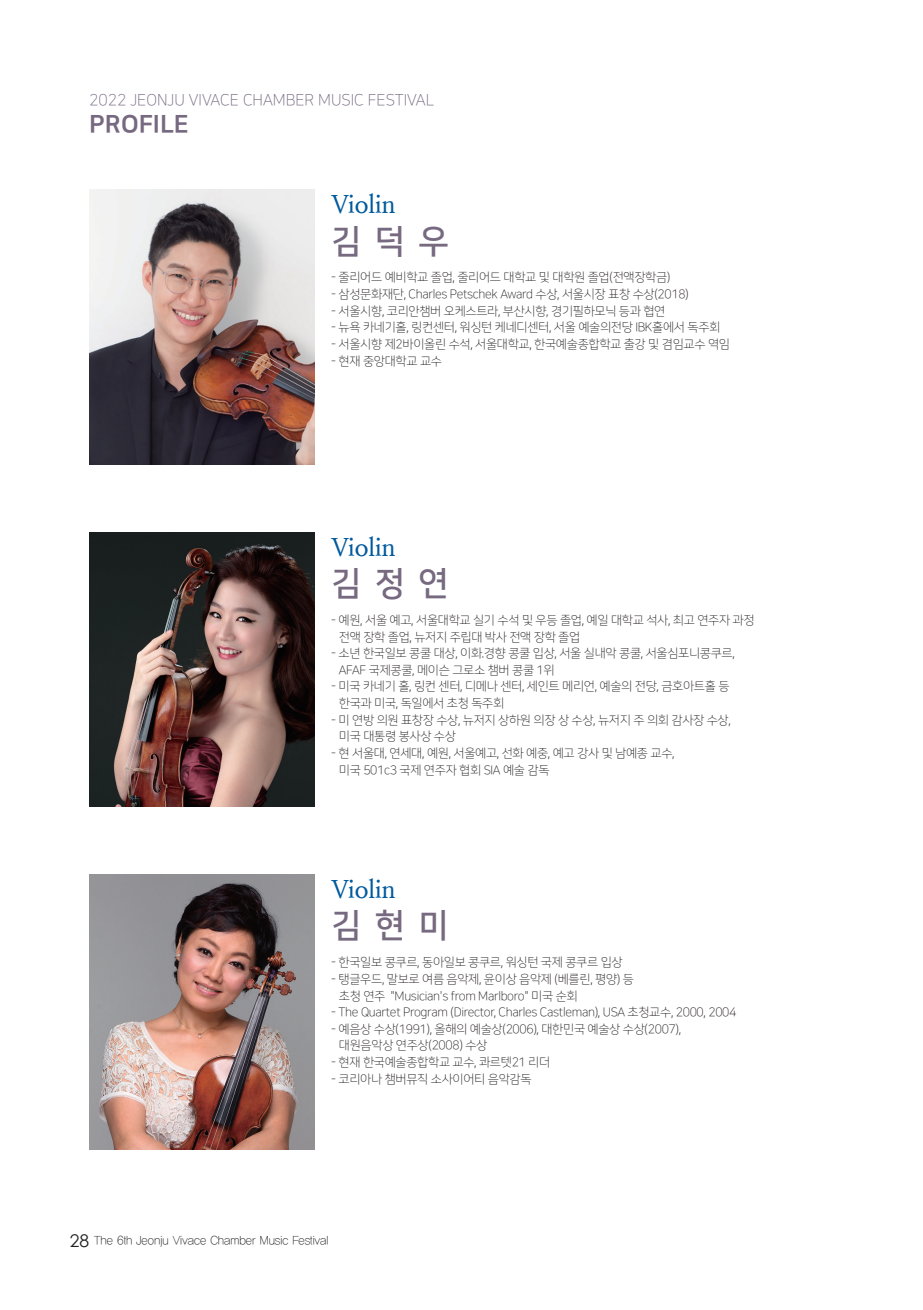
<style>
.page{position:relative;width:923px;height:1310px;background:#fff}
.page>*{position:absolute;margin:0;border:0;box-sizing:border-box;transform-origin:0 0}
.t1{font:33.25px "Nanum Square B";letter-spacing:.4em;color:#766980}
.t2{font:700 24.5px "Nanum Myeongjo";color:#015a9d}
.t3{font:24.5px "Nanum Square EB";color:#766980}
.t4{font:15.75px "Nanum Square L";color:#766980}
.t5{font:12.25px/16.6px "Nanum Square L";letter-spacing:-.025em;color:#231f20}
.t6{font:12.25px "YDIYGO310";color:#231f20;scale:.95 1}
.s1{font-family:"Century Gothic";font-size:17.5px}
</style>
<div class="page">
<img style="left:89px;top:190px;width:225px;height:274px">
<img style="left:89px;top:532px;width:225px;height:275px">
<img style="left:89px;top:874px;width:225px;height:275px">
<p class="t4" style="left:89px;top:92px;width:346px">2022 JEONJU VIVACE CHAMBER MUSIC FESTIVAL</p>
<h2 class="t3" style="left:89px;top:111px;width:101px">PROFILE</h2>
<h2 class="t2" style="left:331px;top:190px;width:66px">Violin</h2>
<h1 class="t1" style="left:331px;top:223px;width:119px">김덕우</h1>
<p class="t5" style="left:331px;top:269px;width:341px">- 줄리어드 예비학교 졸업, 줄리어드 대학교 및 대학원 졸업(전액장학금)</p>
<p class="t5" style="left:331px;top:286px;width:359px">- 삼성문화재단, Charles Petschek Award 수상, 서울시장 표창 수상(2018)</p>
<p class="t5" style="left:331px;top:303px;width:336px">- 서울시향, 코리안챔버 오케스트라, 부산시향, 경기필하모닉 등과 협연</p>
<p class="t5" style="left:331px;top:319px;width:390px">- 뉴욕 카네기홀, 링컨센터, 워싱턴 케네디센터, 서울 예술의전당 IBK홀에서 독주회</p>
<p class="t5" style="left:331px;top:336px;width:400px">- 서울시향 제2바이올린 수석, 서울대학교, 한국예술종합학교 출강 및 겸임교수 역임</p>
<p class="t5" style="left:331px;top:353px;width:112px">- 현재 중앙대학교 교수</p>
<h2 class="t2" style="left:331px;top:532px;width:66px">Violin</h2>
<h1 class="t1" style="left:331px;top:566px;width:119px">김정연</h1>
<p class="t5" style="left:339px;top:612px;width:417px;text-indent:-8px">- 예원, 서울 예고, 서울대학교 실기 수석 및 우등 졸업, 예일 대학교 석사, 최고 연주자 과정 전액 장학 졸업, 뉴저지 주립대 박사 전액 장학 졸업</p>
<p class="t5" style="left:339px;top:645px;width:397px;text-indent:-8px">- 소년 한국일보 콩쿨 대상, 이화.경향 콩쿨 입상, 서울 실내악 콩쿨, 서울심포니콩쿠르,<br>AFAF 국제콩쿨, 메이슨 그로소 챔버 콩쿨 1위</p>
<p class="t5" style="left:339px;top:678px;width:392px;text-indent:-8px">- 미국 카네기 홀, 링컨 센터, 디메나 센터, 세인트 메리언, 예술의 전당, 금호아트홀 등 한국과 미국, 독일에서 초청 독주회</p>
<p class="t5" style="left:339px;top:711px;width:393px;text-indent:-8px">- 미 연방 의원 표창장 수상, 뉴저지 상하원 의장 상 수상, 뉴저지 주 의회 감사장 수상, 미국 대통령 봉사상 수상</p>
<p class="t5" style="left:339px;top:745px;width:337px;text-indent:-8px">- 현 서울대, 연세대, 예원, 서울예고, 선화 예중, 예고 강사 및 남예종 교수, 미국 501c3 국제 연주자 협회 SIA 예술 감독</p>
<h2 class="t2" style="left:331px;top:874px;width:66px">Violin</h2>
<h1 class="t1" style="left:331px;top:908px;width:119px">김현미</h1>
<p class="t5" style="left:331px;top:954px;width:293px">- 한국일보 콩쿠르, 동아일보 콩쿠르, 워싱턴 국제 콩쿠르 입상</p>
<p class="t5" style="left:339px;top:971px;width:296px;text-indent:-8px">- 탱글우드, 말보로 여름 음악제, 윤이상 음악제 (베를린, 평양) 등 초청 연주 "Musician's from Marlboro" 미국 순회</p>
<p class="t5" style="left:331px;top:1004px;width:407px">- The Quartet Program (Director, Charles Castleman), USA 초청교수, 2000, 2004</p>
<p class="t5" style="left:339px;top:1021px;width:344px;text-indent:-8px">- 예음상 수상(1991), 올해의 예술상(2006), 대한민국 예술상 수상(2007), 대원음악상 연주상(2008) 수상</p>
<p class="t5" style="left:331px;top:1054px;width:220px">- 현재 한국예술종합학교 교수, 콰르텟21 리더</p>
<p class="t5" style="left:331px;top:1070px;width:202px">- 코리아나 챔버뮤직 소사이어티 음악감독</p>
<p class="t6" style="left:70px;top:1234px;width:273px"><span class="s1">28</span> The 6th Jeonju Vivace Chamber Music Festival</p>
</div>
